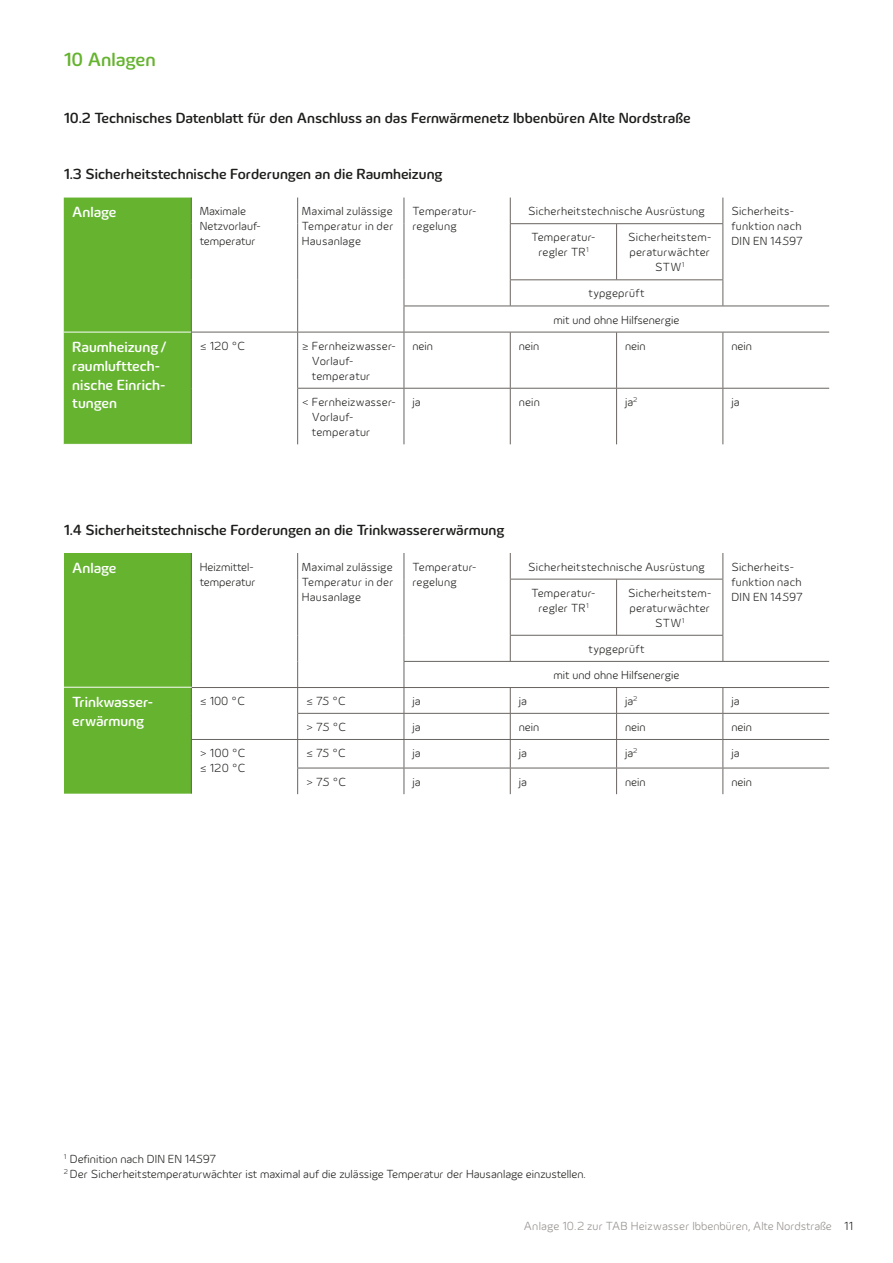
<style>
.page{position:relative;width:893px;height:1263px;background:#fff}
.page>*{position:absolute;margin:0;border:0;box-sizing:border-box;transform-origin:0 0}
.t1{font:500 19.5px "Innogy";color:#65b32f}
.t2{font:500 15px "Innogy";color:#1d1d1b}
.t3{font:500 15px/18.8px "Innogy";color:#fff}
.t4{font:300 12px/15px "Innogy";letter-spacing:.01em;color:#1d1d1b}
.t5{font:300 12px "Innogy";color:#938e8b}
</style>
<div class="page">
<hr style="left:510px;top:223px;width:213px;height:1px;background:#696461">
<hr style="left:191px;top:332px;width:213px;height:1px;background:#696461">
<hr style="left:297px;top:332px;width:1px;height:56px;background:#696461">
<hr style="left:404px;top:332px;width:319px;height:1px;background:#696461">
<hr style="left:616px;top:332px;width:1px;height:56px;background:#696461">
<hr style="left:723px;top:332px;width:106px;height:1px;background:#696461">
<hr style="left:722px;top:332px;width:1px;height:56px;background:#696461">
<hr style="left:297px;top:389px;width:1px;height:55px;background:#696461">
<hr style="left:616px;top:389px;width:1px;height:55px;background:#696461">
<hr style="left:722px;top:389px;width:1px;height:55px;background:#696461">
<div style="left:64px;top:198px;width:128px;height:246px;background:#65b32f"></div>
<hr style="left:191px;top:332px;width:1px;height:56px;background:#696461">
<hr style="left:191px;top:388px;width:1px;height:56px;background:#696461">
<hr style="left:510px;top:279px;width:213px;height:1px;background:#696461">
<hr style="left:404px;top:306px;width:425px;height:1px;background:#696461">
<hr style="left:64px;top:332px;width:127px;height:1px;background:#fff">
<svg style="left:297px;top:198px;width:1px;height:26px"></svg>
<hr style="left:297px;top:224px;width:1px;height:56px;background:#696461">
<svg style="left:297px;top:280px;width:1px;height:52px"></svg>
<svg style="left:404px;top:198px;width:1px;height:26px"></svg>
<svg style="left:510px;top:198px;width:1px;height:25px"></svg>
<hr style="left:404px;top:224px;width:1px;height:56px;background:#696461">
<hr style="left:510px;top:224px;width:1px;height:55px;background:#696461">
<svg style="left:510px;top:280px;width:1px;height:26px"></svg>
<svg style="left:404px;top:280px;width:1px;height:52px"></svg>
<hr style="left:404px;top:332px;width:1px;height:56px;background:#696461">
<hr style="left:510px;top:332px;width:1px;height:56px;background:#696461">
<hr style="left:404px;top:389px;width:1px;height:55px;background:#696461">
<hr style="left:510px;top:389px;width:1px;height:55px;background:#696461">
<hr style="left:616px;top:224px;width:1px;height:55px;background:#696461">
<svg style="left:722px;top:198px;width:1px;height:25px"></svg>
<hr style="left:722px;top:224px;width:1px;height:55px;background:#696461">
<svg style="left:722px;top:280px;width:1px;height:26px"></svg>
<hr style="left:297px;top:388px;width:532px;height:1px;background:#696461">
<div style="left:64px;top:553px;width:127px;height:134px;background:#65b32f"></div>
<hr style="left:510px;top:579px;width:213px;height:1px;background:#696461">
<hr style="left:191px;top:687px;width:638px;height:1px;background:#696461">
<svg style="left:191px;top:553px;width:1px;height:26px"></svg>
<hr style="left:191px;top:579px;width:1px;height:56px;background:#696461">
<hr style="left:510px;top:635px;width:213px;height:1px;background:#696461">
<hr style="left:404px;top:661px;width:425px;height:1px;background:#696461">
<svg style="left:297px;top:553px;width:1px;height:26px"></svg>
<hr style="left:297px;top:579px;width:1px;height:56px;background:#696461">
<svg style="left:404px;top:553px;width:1px;height:26px"></svg>
<svg style="left:510px;top:553px;width:1px;height:26px"></svg>
<hr style="left:404px;top:579px;width:1px;height:56px;background:#696461">
<hr style="left:510px;top:579px;width:1px;height:56px;background:#696461">
<svg style="left:510px;top:636px;width:1px;height:25px"></svg>
<hr style="left:616px;top:579px;width:1px;height:56px;background:#696461">
<svg style="left:722px;top:553px;width:1px;height:26px"></svg>
<hr style="left:722px;top:579px;width:1px;height:56px;background:#696461">
<svg style="left:722px;top:636px;width:1px;height:25px"></svg>
<div style="left:64px;top:687px;width:127px;height:107px;background:#65b32f"></div>
<svg style="left:297px;top:635px;width:1px;height:159px"></svg>
<svg style="left:616px;top:688px;width:1px;height:106px"></svg>
<svg style="left:722px;top:688px;width:1px;height:106px"></svg>
<hr style="left:297px;top:713px;width:426px;height:1px;background:#696461">
<hr style="left:191px;top:739px;width:532px;height:1px;background:#696461">
<hr style="left:297px;top:768px;width:426px;height:1px;background:#696461">
<hr style="left:723px;top:713px;width:106px;height:1px;background:#696461">
<hr style="left:723px;top:739px;width:106px;height:1px;background:#696461">
<hr style="left:723px;top:768px;width:106px;height:1px;background:#696461">
<svg style="left:191px;top:635px;width:1px;height:159px"></svg>
<hr style="left:64px;top:687px;width:128px;height:1px;background:#fff">
<svg style="left:404px;top:635px;width:1px;height:159px"></svg>
<svg style="left:510px;top:688px;width:1px;height:106px"></svg>
<h1 class="t1" style="left:64px;top:52px;width:94px">10 Anlagen</h1>
<p class="t2" style="left:64px;top:112px;width:628px">10.2 Technisches Datenblatt für den Anschluss an das Fernwärmenetz Ibbenbüren Alte Nordstraße</p>
<p class="t2" style="left:64px;top:168px;width:380px">1.3 Sicherheitstechnische Forderungen an die Raumheizung</p>
<p class="t3" style="left:72px;top:204px;width:46px">Anlage</p>
<p class="t4" style="left:200px;top:205px;width:62px">Maximale<br>Netzvorlauf&shy;temperatur</p>
<p class="t4" style="left:302px;top:205px;width:93px;text-align:justify">Maximal zulässige Temperatur in der Hausanlage</p>
<p class="t4" style="left:412px;top:205px;width:66px">Temperatur&shy;regelung</p>
<p class="t4" style="left:528px;top:205px;width:178px">Sicherheitstechnische Ausrüstung</p>
<p class="t4" style="left:731px;top:205px;width:73px">Sicherheits&shy;funktion nach<br>DIN EN 14597</p>
<p class="t4" style="left:531px;top:231px;width:66px;text-align:center">Temperatur&shy;regler TR<sup>1</sup></p>
<p class="t4" style="left:628px;top:231px;width:85px;text-align:center">Sicherheitstem&shy;peraturwächter<br>STW<sup>1</sup></p>
<p class="t4" style="left:553px;top:281px;width:128px;line-height:26.1px;text-align:center">typgeprüft<br>mit und ohne Hilfsenergie</p>
<p class="t3" style="left:72px;top:339px;width:96px">Raumheizung / raumlufttech&shy;nische Einrich&shy;tungen</p>
<p class="t4" style="left:200px;top:339px;width:47px">≤ 120 °C</p>
<p class="t4" style="left:312px;top:339px;width:85px;text-indent:-10px">≥ Fernheizwasser-<br>Vorlauf-<br>tem peratur</p>
<p class="t4" style="left:412px;top:339px;width:22px">nein</p>
<p class="t4" style="left:519px;top:339px;width:22px">nein</p>
<p class="t4" style="left:625px;top:339px;width:22px">nein</p>
<p class="t4" style="left:731px;top:339px;width:22px">nein</p>
<p class="t4" style="left:312px;top:395px;width:85px;text-indent:-10px">&lt; Fernheizwasser-<br>Vorlauf-<br>tem peratur</p>
<p class="t4" style="left:412px;top:395px;width:10px">ja</p>
<p class="t4" style="left:519px;top:395px;width:23px">nein</p>
<p class="t4" style="left:625px;top:395px;width:14px">ja<sup>2</sup></p>
<p class="t4" style="left:731px;top:395px;width:10px">ja</p>
<p class="t2" style="left:64px;top:524px;width:442px">1.4 Sicherheitstechnische Forderungen an die Trinkwassererwärmung</p>
<p class="t3" style="left:72px;top:560px;width:46px">Anlage</p>
<p class="t4" style="left:200px;top:560px;width:57px">Heizmittel&shy;temperatur</p>
<p class="t4" style="left:302px;top:560px;width:93px;text-align:justify">Maximal zulässige Temperatur in der Hausanlage</p>
<p class="t4" style="left:412px;top:560px;width:66px">Temperatur&shy;regelung</p>
<p class="t4" style="left:528px;top:560px;width:178px">Sicherheitstechnische Ausrüstung</p>
<p class="t4" style="left:731px;top:560px;width:73px">Sicherheits&shy;funktion nach<br>DIN EN 14597</p>
<p class="t4" style="left:531px;top:586px;width:66px;text-align:center">Temperatur&shy;regler TR<sup>1</sup></p>
<p class="t4" style="left:628px;top:586px;width:85px;text-align:center">Sicherheitstem&shy;peraturwächter<br>STW<sup>1</sup></p>
<p class="t4" style="left:553px;top:637px;width:128px;line-height:26.1px;text-align:center">typgeprüft<br>mit und ohne Hilfsenergie</p>
<p class="t3" style="left:72px;top:694px;width:82px">Trinkwasser&shy;erwärmung</p>
<p class="t4" style="left:200px;top:694px;width:47px">≤ 100 °C</p>
<p class="t4" style="left:306px;top:694px;width:41px">≤ 75 °C</p>
<p class="t4" style="left:412px;top:694px;width:10px">ja</p>
<p class="t4" style="left:519px;top:694px;width:10px">ja</p>
<p class="t4" style="left:625px;top:694px;width:14px">ja<sup>2</sup></p>
<p class="t4" style="left:731px;top:694px;width:10px">ja</p>
<p class="t4" style="left:306px;top:721px;width:41px">&gt; 75 °C</p>
<p class="t4" style="left:412px;top:721px;width:10px">ja</p>
<p class="t4" style="left:519px;top:721px;width:22px">nein</p>
<p class="t4" style="left:625px;top:721px;width:22px">nein</p>
<p class="t4" style="left:731px;top:721px;width:22px">nein</p>
<p class="t4" style="left:200px;top:747px;width:47px">&gt; 100 °C ≤ 120 °C</p>
<p class="t4" style="left:306px;top:747px;width:41px">≤ 75 °C</p>
<p class="t4" style="left:412px;top:747px;width:10px">ja</p>
<p class="t4" style="left:519px;top:747px;width:10px">ja</p>
<p class="t4" style="left:625px;top:747px;width:14px">ja<sup>2</sup></p>
<p class="t4" style="left:731px;top:747px;width:10px">ja</p>
<p class="t4" style="left:306px;top:775px;width:41px">&gt; 75 °C</p>
<p class="t4" style="left:412px;top:775px;width:10px">ja</p>
<p class="t4" style="left:519px;top:775px;width:10px">ja</p>
<p class="t4" style="left:625px;top:775px;width:22px">nein</p>
<p class="t4" style="left:731px;top:775px;width:22px">nein</p>
<p class="t4" style="left:64px;top:1152px;width:524px"><sup>1</sup> Definition nach DIN EN 14597<br><sup>2</sup> Der Sicherheitstemperaturwächter ist maximal auf die zulässige Temperatur der Hausanlage einzustellen.</p>
<p class="t5" style="left:524px;top:1221px;width:310px">Anlage 10.2 zur TAB Heizwasser Ibbenbüren, Alte Nordstraße</p>
<p class="t4" style="left:844px;top:1220px;width:10px">11</p>
</div>
